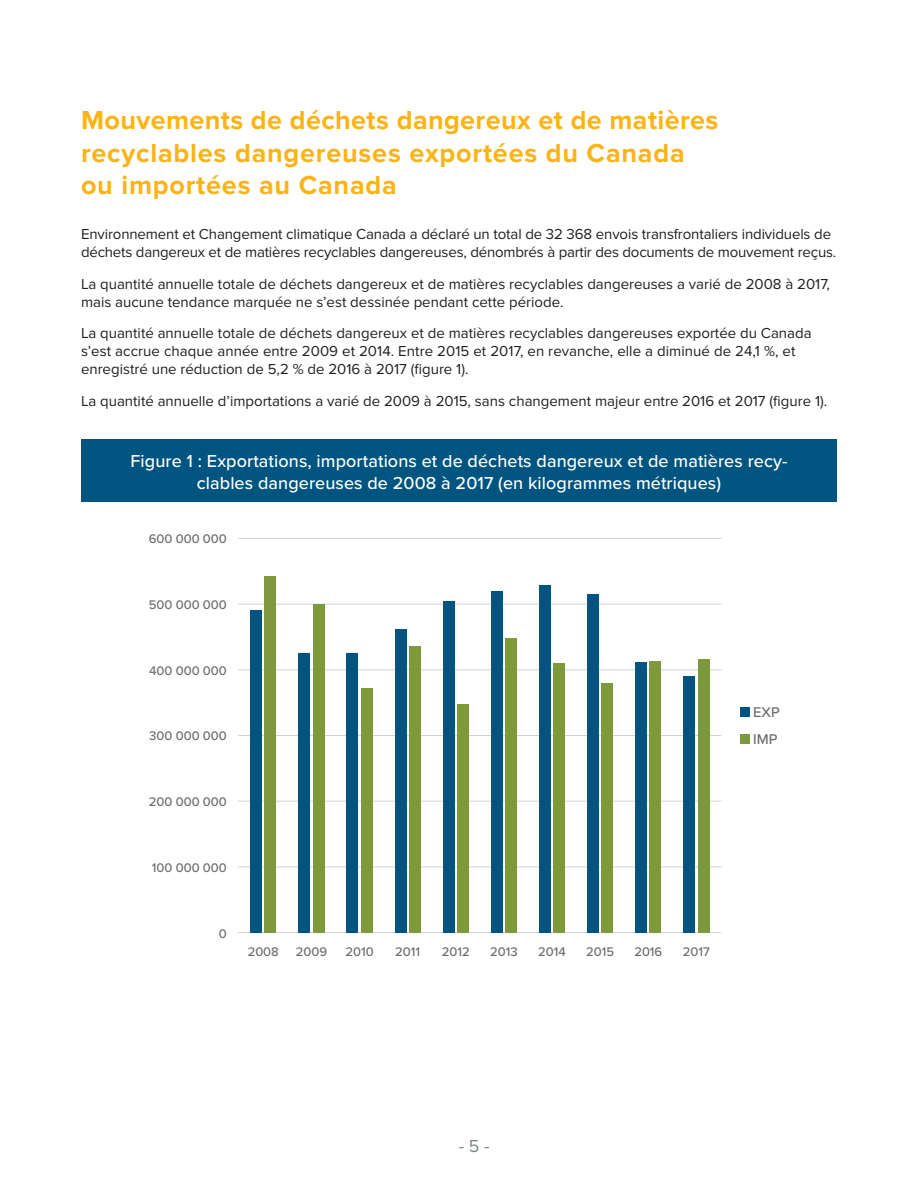
<style>
.page{position:relative;width:918px;height:1188px;background:#fff}
.page>*{position:absolute;margin:0;border:0;box-sizing:border-box;transform-origin:0 0}
.Heading{font:700 27px/32.4px "Proxima Nova";letter-spacing:.03em;color:#fcb315}
.t1{font:500 18px/21.6px "Proxima Nova";letter-spacing:.005em;color:#fff;text-align:center}
.t2{font:18px "Proxima Nova";color:#7c8481}
.Body_Text{font:15px/18px "Proxima Nova";color:#231f20}
.t3{font:500 14.55px/26.8px "Proxima Nova";color:#6c6d70}
.t4{font:500 12.9px "Proxima Nova";color:#6c6d70}
</style>
<div class="page">
<div style="left:81px;top:439px;width:756px;height:63px;background:#005580"></div>
<hr style="left:238px;top:932px;width:483px;height:1px;background:#d1d2d4">
<hr style="left:238px;top:867px;width:483px;height:1px;background:#d1d2d4">
<hr style="left:238px;top:801px;width:483px;height:1px;background:#d1d2d4">
<hr style="left:238px;top:735px;width:483px;height:1px;background:#d1d2d4">
<hr style="left:238px;top:669px;width:483px;height:1px;background:#d1d2d4">
<hr style="left:238px;top:604px;width:483px;height:1px;background:#d1d2d4">
<hr style="left:238px;top:538px;width:483px;height:1px;background:#d1d2d4">
<div style="left:740px;top:707px;width:10px;height:10px;background:#00547f"></div>
<div style="left:740px;top:734px;width:10px;height:10px;background:#7e983e"></div>
<div style="left:251px;top:610px;width:11px;height:323px;background:#00547f"></div>
<div style="left:265px;top:576px;width:11px;height:357px;background:#7e983e"></div>
<div style="left:299px;top:653px;width:11px;height:280px;background:#00547f"></div>
<div style="left:313px;top:604px;width:11px;height:329px;background:#7e983e"></div>
<div style="left:347px;top:653px;width:11px;height:280px;background:#00547f"></div>
<div style="left:361px;top:688px;width:11px;height:245px;background:#7e983e"></div>
<div style="left:395px;top:629px;width:11px;height:304px;background:#00547f"></div>
<div style="left:409px;top:646px;width:11px;height:287px;background:#7e983e"></div>
<div style="left:443px;top:601px;width:11px;height:332px;background:#00547f"></div>
<div style="left:457px;top:704px;width:11px;height:229px;background:#7e983e"></div>
<div style="left:491px;top:591px;width:11px;height:342px;background:#00547f"></div>
<div style="left:505px;top:638px;width:12px;height:295px;background:#7e983e"></div>
<div style="left:539px;top:585px;width:12px;height:348px;background:#00547f"></div>
<div style="left:554px;top:663px;width:11px;height:270px;background:#7e983e"></div>
<div style="left:588px;top:594px;width:11px;height:339px;background:#00547f"></div>
<div style="left:602px;top:683px;width:11px;height:250px;background:#7e983e"></div>
<div style="left:636px;top:663px;width:11px;height:270px;background:#00547f"></div>
<div style="left:650px;top:661px;width:11px;height:272px;background:#7e983e"></div>
<div style="left:684px;top:676px;width:11px;height:257px;background:#00547f"></div>
<div style="left:698px;top:659px;width:11px;height:274px;background:#7e983e"></div>
<p class="Heading" style="left:81px;top:105px;width:639px">Mouvements de déchets dangereux et de matières recyclables dangereuses exportées du Canada ou importées au Canada</p>
<p class="Body_Text" style="left:81px;top:225px;width:757px">Environnement et Changement climatique Canada a déclaré un total de 32 368 envois transfrontaliers individuels de déchets dangereux et de matières recyclables dangereuses, dénombrés à partir des documents de mouvement reçus.</p>
<p class="Body_Text" style="left:81px;top:275px;width:751px">La quantité annuelle totale de déchets dangereux et de matières recyclables dangereuses a varié de 2008 à 2017, mais aucune tendance marquée ne s’est dessinée pendant cette période.</p>
<p class="Body_Text" style="left:81px;top:324px;width:732px">La quantité annuelle totale de déchets dangereux et de matières recyclables dangereuses exportée du Canada s’est accrue chaque année entre 2009 et 2014. Entre 2015 et 2017, en revanche, elle a diminué de 24,1 %, et enregistré une réduction de 5,2 % de 2016 à 2017 (figure 1).</p>
<p class="Body_Text" style="left:81px;top:392px;width:748px">La quantité annuelle d’importations a varié de 2009 à 2015, sans changement majeur entre 2016 et 2017 (figure 1).</p>
<p class="t1" style="left:131px;top:450px;width:658px">Figure 1 : Exportations, importations et de déchets dangereux et de matières recy&shy;clables dangereuses de 2008 à 2017 (en kilogrammes métriques)</p>
<p class="t4" style="left:149px;top:529px;width:80px">600 000 000</p>
<p class="t4" style="left:149px;top:595px;width:80px">500 000 000</p>
<p class="t4" style="left:149px;top:661px;width:79px">400 000 000</p>
<p class="t4" style="left:149px;top:726px;width:79px">300 000 000</p>
<p class="t4" style="left:149px;top:792px;width:80px">200 000 000</p>
<p class="t4" style="left:152px;top:858px;width:76px">100 000 000</p>
<p class="t4" style="left:219px;top:924px;width:9px">0</p>
<p class="t4" style="left:248px;top:942px;width:33px">2008</p>
<p class="t4" style="left:296px;top:942px;width:33px">2009</p>
<p class="t4" style="left:345px;top:942px;width:30px">2010</p>
<p class="t4" style="left:395px;top:942px;width:26px">2011</p>
<p class="t4" style="left:442px;top:942px;width:29px">2012</p>
<p class="t4" style="left:490px;top:942px;width:29px">2013</p>
<p class="t4" style="left:538px;top:942px;width:29px">2014</p>
<p class="t4" style="left:586px;top:942px;width:29px">2015</p>
<p class="t4" style="left:634px;top:942px;width:29px">2016</p>
<p class="t4" style="left:683px;top:942px;width:29px">2017</p>
<p class="t3" style="left:753px;top:698px;width:28px">EXP<br>IMP</p>
<p class="t2" style="left:459px;top:1136px;width:32px">- 5 -</p>
</div>
